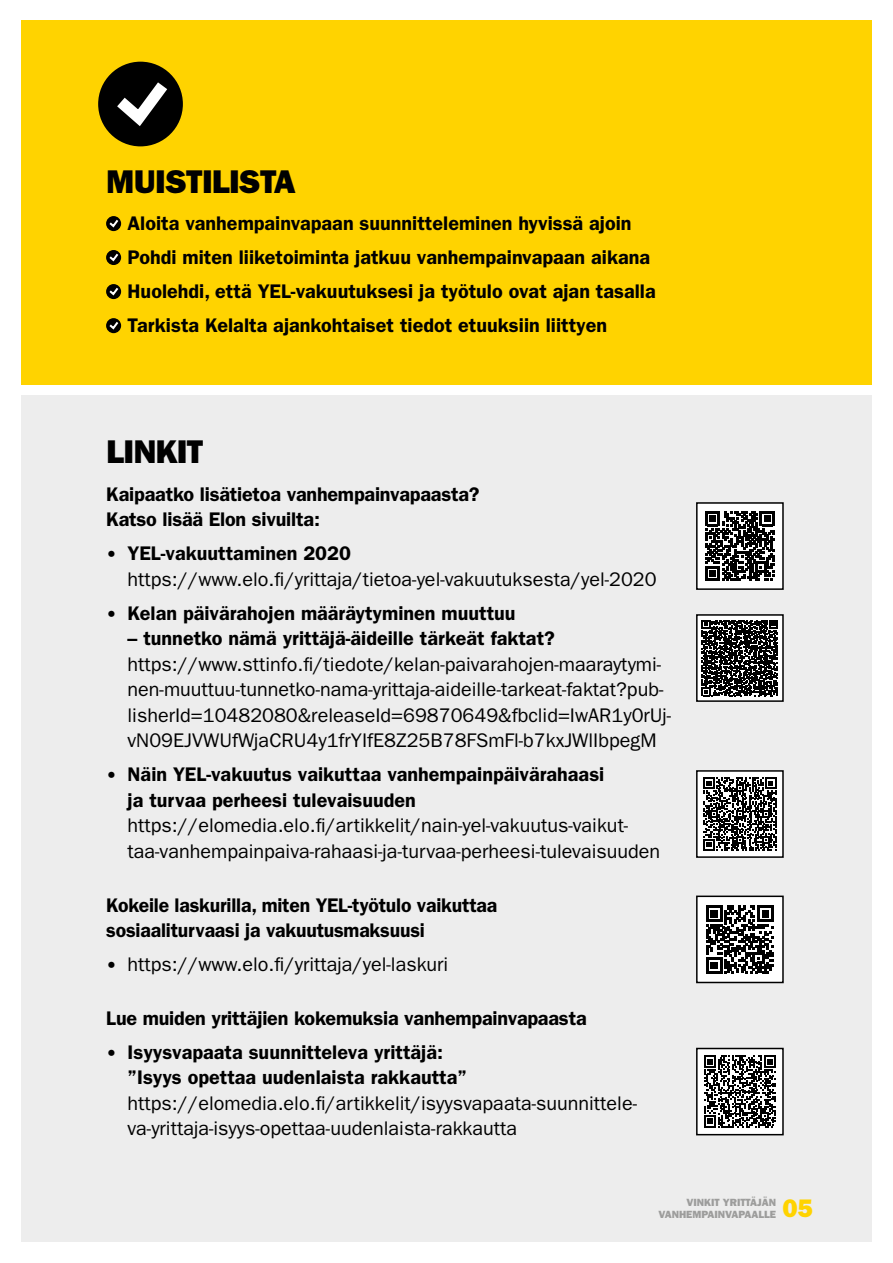
<style>
.page{position:relative;width:893px;height:1263px;background:#fff}
.page>*{position:absolute;margin:0;border:0;box-sizing:border-box;transform-origin:0 0}
.VÄLIOTSIKKO_HEAVY_17{font:33px "ITC Franklin Gothic Std Hvy";letter-spacing:-.02em;color:#000}
.t1{font:25.5px "ITC Franklin Gothic Std Hvy";color:#ffd300}
.t2{font:19.8px/25.5px "ITC Franklin Gothic Std";color:#000}
.KIRJALEIPIS_12_14_A{font:600 19.8px/25.5px "ITC Franklin Gothic Std";color:#000}
.t3{font:10.5px/11.2px "ITC Franklin Gothic Std Hvy";color:#9d9d9c;text-align:right}
.s1{font-family:"Franklin Gothic";font-weight:400;font-size:18px}
.s2{font-family:"Franklin Gothic";font-size:18px}
.s3{font-weight:600}
</style>
<div class="page">
<div style="left:21px;top:395px;width:851px;height:847px;background:#ededed"></div>
<div style="left:21px;top:20px;width:851px;height:365px;background:#ffd300"></div>
<div style="left:98px;top:62px;width:85px;height:84px;background:#000;border-radius:50%"></div>
<svg style="left:105px;top:70px;width:74px;height:65px"></svg>
<svg style="left:106px;top:216px;width:15px;height:15px"></svg>
<svg style="left:107px;top:217px;width:13px;height:12px"></svg>
<svg style="left:106px;top:250px;width:15px;height:15px"></svg>
<svg style="left:107px;top:251px;width:13px;height:12px"></svg>
<svg style="left:106px;top:284px;width:15px;height:15px"></svg>
<svg style="left:107px;top:285px;width:13px;height:12px"></svg>
<svg style="left:106px;top:318px;width:15px;height:15px"></svg>
<svg style="left:107px;top:320px;width:13px;height:11px"></svg>
<div style="left:697px;top:503px;width:86px;height:86px;background:#fff"></div>
<svg style="left:705px;top:511px;width:70px;height:70px"></svg>
<div style="left:696px;top:502px;width:88px;height:88px;border:2px solid #000"></div>
<div style="left:697px;top:615px;width:86px;height:86px;background:#fff"></div>
<svg style="left:702px;top:620px;width:76px;height:76px"></svg>
<div style="left:696px;top:614px;width:88px;height:88px;border:2px solid #000"></div>
<div style="left:697px;top:771px;width:86px;height:86px;background:#fff"></div>
<svg style="left:703px;top:777px;width:73px;height:73px"></svg>
<div style="left:696px;top:770px;width:88px;height:88px;border:2px solid #000"></div>
<div style="left:697px;top:896px;width:86px;height:86px;background:#fff"></div>
<svg style="left:706px;top:906px;width:68px;height:67px"></svg>
<div style="left:696px;top:895px;width:88px;height:88px;border:2px solid #000"></div>
<div style="left:697px;top:1048px;width:86px;height:87px;background:#fff"></div>
<svg style="left:704px;top:1055px;width:72px;height:72px"></svg>
<div style="left:696px;top:1048px;width:88px;height:87px;border:2px solid #000"></div>
<p class="VÄLIOTSIKKO_HEAVY_17" style="left:106px;top:162px;width:191px">MUISTILISTA</p>
<p class="KIRJALEIPIS_12_14_A" style="left:106px;top:211px;width:527px"><span class="s1">•</span> Aloita vanhempainvapaan suunnitteleminen hyvissä ajoin</p>
<p class="KIRJALEIPIS_12_14_A" style="left:106px;top:245px;width:545px"><span class="s1">•</span> Pohdi miten liiketoiminta jatkuu vanhempainvapaan aikana</p>
<p class="KIRJALEIPIS_12_14_A" style="left:106px;top:279px;width:551px"><span class="s1">•</span> Huolehdi, että YEL-vakuutuksesi ja työtulo ovat ajan tasalla</p>
<p class="KIRJALEIPIS_12_14_A" style="left:106px;top:313px;width:502px"><span class="s1">•</span> Tarkista Kelalta ajankohtaiset tiedot etuuksiin liittyen</p>
<p class="VÄLIOTSIKKO_HEAVY_17" style="left:106px;top:432px;width:99px">LINKIT</p>
<p class="KIRJALEIPIS_12_14_A" style="left:106px;top:481px;width:375px">Kaipaatko lisätietoa vanhempainvapaasta?<br>Katso lisää Elon sivuilta:</p>
<p class="t2" style="left:128px;top:541px;width:531px;text-indent:-21px"><span class="s2">•</span> <span class="s3">YEL-vakuuttaminen 2020 </span>https://www.elo.fi/yrittaja/tietoa-yel-vakuutuksesta/yel-2020</p>
<p class="KIRJALEIPIS_12_14_A" style="left:106px;top:600px;width:411px"><span class="s1">•</span> Kelan päivärahojen määräytyminen muuttuu</p>
<p class="t2" style="left:128px;top:626px;width:545px"><span class="s3">– tunnetko nämä yrittäjä-äideille tärkeät faktat? </span>https://www.sttinfo.fi/tiedote/kelan-paivarahojen-maaraytymi&shy;nen-muuttuu-tunnetko-nama-yrittaja-aideille-tarkeat-faktat?pub&shy;lisherId=10482080&amp;releaseId=69870649&amp;fbclid=IwAR1y0rUj&shy;vN09EJVWUfWjaCRU4y1frYIfE8Z25B78FSmFl-b7kxJWlIbpegM</p>
<p class="t2" style="left:128px;top:762px;width:534px;text-indent:-21px"><span class="s2">•</span> <span class="s3">Näin YEL-vakuutus vaikuttaa vanhempainpäivärahaasi<br>ja turvaa perheesi tulevaisuuden </span>https://elomedia.elo.fi/artikkelit/nain-yel-vakuutus-vaikut&shy;taa-vanhempainpaiva-rahaasi-ja-turvaa-perheesi-tulevaisuuden</p>
<p class="KIRJALEIPIS_12_14_A" style="left:106px;top:892px;width:392px">Kokeile laskurilla, miten YEL-työtulo vaikuttaa sosiaaliturvaasi ja vakuutusmaksuusi</p>
<p class="t2" style="left:106px;top:952px;width:344px"><span class="s2">•</span> https://www.elo.fi/yrittaja/yel-laskuri</p>
<p class="KIRJALEIPIS_12_14_A" style="left:106px;top:1005px;width:482px">Lue muiden yrittäjien kokemuksia vanhempainvapaasta</p>
<p class="t2" style="left:128px;top:1039px;width:511px;text-indent:-21px"><span class="s2">•</span> <span class="s3">Isyysvapaata suunnitteleva yrittäjä:<br>”Isyys opettaa uudenlaista rakkautta” </span>https://elomedia.elo.fi/artikkelit/isyysvapaata-suunnittele&shy;va-yrittaja-isyys-opettaa-uudenlaista-rakkautta</p>
<p class="t3" style="left:658px;top:1197px;width:119px">VINKIT YRITTÄJÄN<br>VANHEMPAINVAPAALLE</p>
<p class="t1" style="left:782px;top:1193px;width:32px">05</p>
</div>
